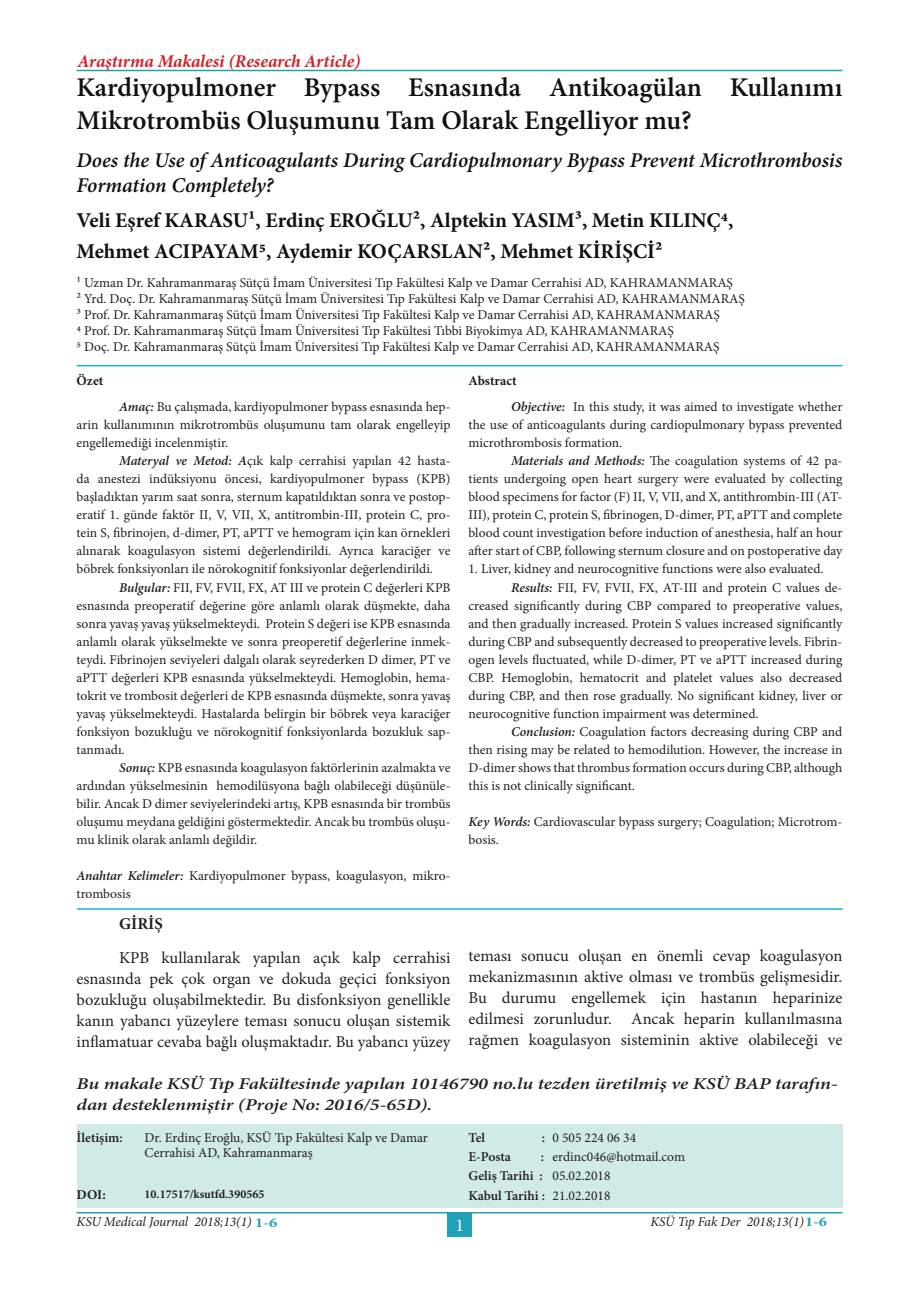
<style>
.page{position:relative;width:919px;height:1289px;background:#fff}
.page>*{position:absolute;margin:0;border:0;box-sizing:border-box;transform-origin:0 0}
.t1{font:600 27px/32.4px "Minion Pro";color:#111}
.t2{font:700 21px "Minion Pro";color:#111}
.t3{font:italic 600 21px/25.2px "Minion Pro";letter-spacing:-.005em;color:#111}
.t4{font:italic 700 18px "Minion Pro";letter-spacing:-.005em;color:#d1232a}
.t5{font:18px "Minion Pro";color:#fff}
.t6{font:16.5px/21px "Minion Pro";color:#231f20;text-align:justify}
.t7{font:italic 600 16.5px/21px "Minion Pro";letter-spacing:-.005em;color:#231f20;scale:1.21 1}
.t8{font:700 16.5px "Minion Pro";color:#231f20}
.t9{font:13.5px/18px "Minion Pro";color:#231f20;text-align:justify}
.t10{font:italic 13.5px "Minion Pro";letter-spacing:-.005em;color:#231f20}
.t11{font:600 13.5px "Minion Pro";color:#231f20}
.t12{font:700 13.5px "Minion Pro";color:#231f20}
.t13{font:700 12px "Minion Pro";color:#231f20}
.s1{font-weight:600;font-style:italic}
.s2{font-weight:700;font-style:normal;color:#1fa1b7}
</style>
<div class="page">
<div style="left:447px;top:1213px;width:25px;height:23px;background:#1fa1b7"></div>
<hr style="left:77px;top:1211px;width:765px;height:2px;background:#1fa1b7">
<hr style="left:77px;top:70px;width:765px;height:1px;background:#1fa1b7">
<hr style="left:77px;top:365px;width:765px;height:1px;background:#16b3d6">
<hr style="left:77px;top:908px;width:765px;height:1px;background:#16b3d6">
<div style="left:77px;top:1124px;width:765px;height:84px;background:#d0eae8"></div>
<p class="t4" style="left:78px;top:48px;width:284px">Araştırma Makalesi (Research Article)</p>
<p class="t1" style="left:77px;top:71px;width:767px">Kardiyopulmoner Bypass Esnasında Antikoagülan Kullanımı<br>Mikrotrombüs Oluşumunu Tam Olarak Engelliyor mu?</p>
<p class="t3" style="left:77px;top:147px;width:767px">Does the Use of Anticoagulants During Cardiopulmonary Bypass Prevent Microthrombosis<br>Formation Completely?</p>
<p class="t2" style="left:77px;top:205px;width:658px">Veli Eşref KARASU1, Erdinç EROĞLU2, Alptekin YASIM3, Metin KILINÇ4,</p>
<p class="t2" style="left:77px;top:236px;width:587px">Mehmet ACIPAYAM5, Aydemir KOÇARSLAN2, Mehmet KİRİŞCİ2</p>
<p class="t9" style="left:77px;top:273px;width:658px">1 Uzman Dr. Kahramanmaraş Sütçü İmam Üniversitesi Tıp Fakültesi Kalp ve Damar Cerrahisi AD, KAHRAMANMARAŞ</p>
<p class="t9" style="left:77px;top:289px;width:670px">2 Yrd. Doç. Dr. Kahramanmaraş Sütçü İmam Üniversitesi Tıp Fakültesi Kalp ve Damar Cerrahisi AD, KAHRAMANMARAŞ</p>
<p class="t9" style="left:77px;top:306px;width:644px">3 Prof. Dr. Kahramanmaraş Sütçü İmam Üniversitesi Tıp Fakültesi Kalp ve Damar Cerrahisi AD, KAHRAMANMARAŞ</p>
<p class="t9" style="left:77px;top:322px;width:599px">4 Prof. Dr. Kahramanmaraş Sütçü İmam Üniversitesi Tıp Fakültesi Tıbbi Biyokimya AD, KAHRAMANMARAŞ</p>
<p class="t9" style="left:77px;top:338px;width:644px">5 Doç. Dr. Kahramanmaraş Sütçü İmam Üniversitesi Tıp Fakültesi Kalp ve Damar Cerrahisi AD, KAHRAMANMARAŞ</p>
<p class="t12" style="left:77px;top:371px;width:28px">Özet</p>
<p class="t9" style="left:77px;top:398px;width:375px;text-indent:43px"><span class="s1">Amaç:</span> Bu çalışmada, kardiyopulmoner bypass esnasında hep&shy;arin kullanımının mikrotrombüs oluşumunu tam olarak engelleyip engellemediği incelenmiştir.</p>
<p class="t9" style="left:77px;top:452px;width:375px;text-indent:43px"><span class="s1">Materyal ve Metod: A</span>çık kalp cerrahisi yapılan 42 hasta&shy;da anestezi indüksiyonu öncesi, kardiyopulmoner bypass (KPB) başladıktan yarım saat sonra, sternum kapatıldıktan sonra ve postop&shy;eratif 1. günde faktör II, V, VII, X, antitrombin-III, protein C, pro&shy;tein S, fibrinojen, d-dimer, PT, aPTT ve hemogram için kan örnekleri alınarak koagulasyon sistemi değerlendirildi. Ayrıca karaciğer ve böbrek fonksiyonları ile nörokognitif fonksiyonlar değerlendirildi.</p>
<p class="t9" style="left:77px;top:578px;width:375px;text-indent:43px"><span class="s1">Bulgular:</span> FII, FV, FVII, FX, AT III ve protein C değerleri KPB esnasında preoperatif değerine göre anlamlı olarak düşmekte, daha sonra yavaş yavaş yükselmekteydi. Protein S değeri ise KPB esnasında anlamlı olarak yükselmekte ve sonra preoperetif değerlerine inmek&shy;teydi. Fibrinojen seviyeleri dalgalı olarak seyrederken D dimer, PT ve aPTT değerleri KPB esnasında yükselmekteydi. Hemoglobin, hema&shy;tokrit ve trombosit değerleri de KPB esnasında düşmekte, sonra yavaş yavaş yükselmekteydi. Hastalarda belirgin bir böbrek veya karaciğer fonksiyon bozukluğu ve nörokognitif fonksiyonlarda bozukluk sap&shy;tanmadı.</p>
<p class="t9" style="left:77px;top:758px;width:375px;text-indent:43px"><span class="s1">Sonuç:</span> KPB esnasında koagulasyon faktörlerinin azalmakta ve ardından yükselmesinin hemodilüsyona bağlı olabileceği düşünüle&shy;bilir. Ancak D dimer seviyelerindeki artış, KPB esnasında bir trombüs oluşumu meydana geldiğini göstermektedir. Ancak bu trombüs oluşu&shy;mu klinik olarak anlamlı değildir.</p>
<p class="t9" style="left:77px;top:866px;width:375px"><span class="s1">Anahtar Kelimeler:</span> Kardiyopulmoner bypass, koagulasyon, mikro&shy;trombosis</p>
<p class="t12" style="left:468px;top:371px;width:50px">Abstract</p>
<p class="t9" style="left:468px;top:398px;width:375px;text-indent:43px"><span class="s1">Objective:</span> In this study, it was aimed to investigate whether the use of anticoagulants during cardiopulmonary bypass prevented microthrombosis formation.</p>
<p class="t9" style="left:468px;top:452px;width:375px;text-indent:43px"><span class="s1">Materials and Methods:</span> The coagulation systems of 42 pa&shy;tients undergoing open heart surgery were evaluated by collecting blood specimens for factor (F) II, V, VII, and X, antithrombin-III (AT-III), protein C, protein S, fibrinogen, D-dimer, PT, aPTT and complete blood count investigation before induction of anesthesia, half an hour after start of CBP, following sternum closure and on postoperative day</p>
<p class="t9" style="left:468px;top:560px;width:356px">1. Liver, kidney and neurocognitive functions were also evaluated.</p>
<p class="t9" style="left:468px;top:578px;width:375px;text-indent:43px"><span class="s1">Results:</span> FII, FV, FVII, FX, AT-III and protein C values de&shy;creased significantly during CBP compared to preoperative values, and then gradually increased. Protein S values increased significantly during CBP and subsequently decreased to preoperative levels. Fibrin&shy;ogen levels fluctuated, while D-dimer, PT ve aPTT increased during CBP. Hemoglobin, hematocrit and platelet values also decreased during CBP, and then rose gradually. No significant kidney, liver or neurocognitive function impairment was determined.</p>
<p class="t9" style="left:468px;top:722px;width:375px;text-indent:43px"><span class="s1">Conclusion:</span> Coagulation factors decreasing during CBP and then rising may be related to hemodilution. However, the increase in D-dimer shows that thrombus formation occurs during CBP, although this is not clinically significant.</p>
<p class="t9" style="left:468px;top:812px;width:375px"><span class="s1">Key Words:</span> Cardiovascular bypass surgery; Coagulation; Microtrom&shy;bosis.</p>
<p class="t8" style="left:119px;top:911px;width:45px">GİRİŞ</p>
<p class="t6" style="left:77px;top:946px;width:375px;text-indent:43px">KPB kullanılarak yapılan açık kalp cerrahisi esnasında pek çok organ ve dokuda geçici fonksiyon bozukluğu oluşabilmektedir. Bu disfonksiyon genellikle kanın yabancı yüzeylere teması sonucu oluşan sistemik inflamatuar cevaba bağlı oluşmaktadır. Bu yabancı yüzey</p>
<p class="t6" style="left:468px;top:945px;width:375px">teması sonucu oluşan en önemli cevap koagulasyon mekanizmasının aktive olması ve trombüs gelişmesidir.<br>Bu durumu engellemek için hastanın heparinize edilmesi zorunludur. Ancak heparin kullanılmasına rağmen koagulasyon sisteminin aktive olabileceği ve</p>
<p class="t7" style="left:77px;top:1072px;width:630px">Bu makale KSÜ Tıp Fakültesinde yapılan 10146790 no.lu tezden üretilmiş ve KSÜ BAP tarafın&shy;dan desteklenmiştir (Proje No: 2016/5-65D).</p>
<p class="t11" style="left:77px;top:1128px;width:48px">İletişim:</p>
<p class="t12" style="left:77px;top:1185px;width:31px">DOI:</p>
<p class="t9" style="left:145px;top:1130px;width:285px;line-height:15px">Dr. Erdinç Eroğlu, KSÜ Tıp Fakültesi Kalp ve Damar<br>Cerrahisi AD, Kahramanmaraş</p>
<p class="t13" style="left:145px;top:1185px;width:121px">10.17517/ksutfd.390565</p>
<p class="t11" style="left:468px;top:1128px;width:18px">Tel</p>
<p class="t11" style="left:541px;top:1128px;width:5px">:</p>
<p class="t11" style="left:468px;top:1147px;width:44px">E-Posta</p>
<p class="t11" style="left:541px;top:1147px;width:5px">:</p>
<p class="t11" style="left:468px;top:1166px;width:76px">Geliş Tarihi :</p>
<p class="t11" style="left:468px;top:1185px;width:78px">Kabul Tarihi :</p>
<p class="t9" style="left:552px;top:1128px;width:85px">0 505 224 06 34</p>
<p class="t9" style="left:552px;top:1147px;width:134px">erdinc046@hotmail.com</p>
<p class="t9" style="left:552px;top:1167px;width:59px">05.02.2018</p>
<p class="t9" style="left:552px;top:1186px;width:59px">21.02.2018</p>
<p class="t10" style="left:77px;top:1212px;width:202px">KSU Medical Journal 2018;13(1) <span class="s2">1-6</span></p>
<p class="t10" style="left:650px;top:1212px;width:178px">KSÜ Tıp Fak Der 2018;13(1)<span class="s2">1-6</span></p>
<h3 class="t5" style="left:455px;top:1213px;width:10px">1</h3>
</div>
